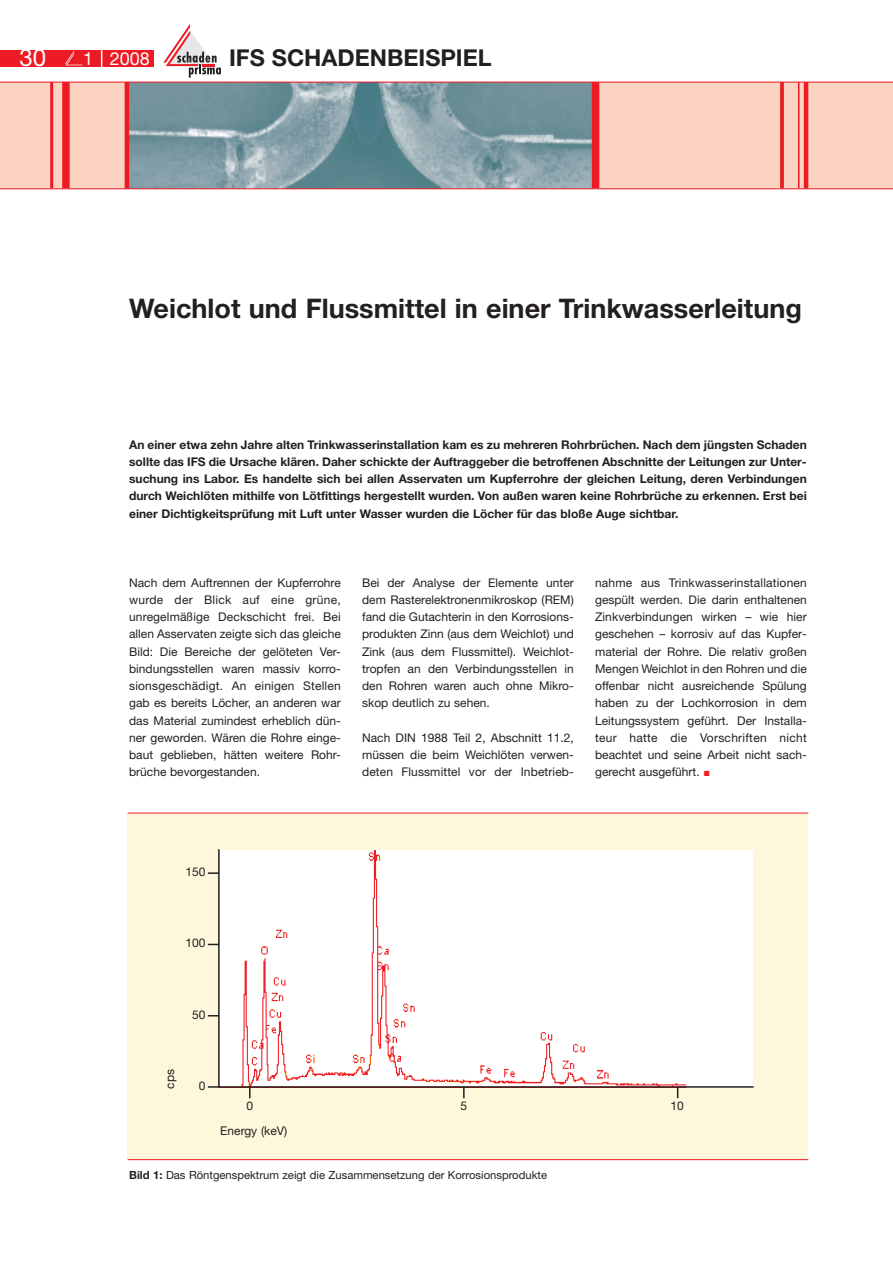
<style>
.page{position:relative;width:893px;height:1263px;background:#fff}
.page>*{position:absolute;margin:0;border:0;box-sizing:border-box;transform-origin:0 0}
.t1{font:700 27px "Helvetica Neue";color:#231f20}
.t2{font:24px "Helvetica Neue";color:#fff}
.t3{font:700 23.25px "Helvetica Neue";color:#231f20}
.t4{font:18px "Helvetica Neue";color:#fff}
.t5{font:12px/17.2px "Helvetica Neue";color:#231f20;text-align:justify}
.t6{font:700 12px/17.2px "Helvetica Neue";color:#231f20;text-align:justify}
.t7{font:11.25px "Helvetica Neue";color:#231f20}
.s1{font-weight:700}
</style>
<div class="page">
<div style="left:0;top:82px;width:892px;height:106px;background:#fcd2c1"></div>
<div style="left:0;top:50px;width:153px;height:16px;background:#ed1c24"></div>
<svg style="left:65px;top:51px;width:17px;height:14px"></svg>
<svg style="left:163px;top:24px;width:58px;height:54px"></svg>
<svg style="left:101px;top:50px;width:1px;height:16px"></svg>
<img style="left:129px;top:83px;width:463px;height:105px">
<hr style="left:50px;top:82px;width:3px;height:106px;background:#ed1c24">
<div style="left:62px;top:82px;width:8px;height:106px;background:#ed1c24"></div>
<div style="left:592px;top:82px;width:7px;height:106px;background:#ed1c24"></div>
<hr style="left:125px;top:82px;width:4px;height:106px;background:#ed1c24">
<div style="left:803px;top:82px;width:5px;height:106px;background:#ed1c24"></div>
<hr style="left:780px;top:82px;width:3px;height:106px;background:#ed1c24">
<hr style="left:798px;top:82px;width:1px;height:106px;background:#ed1c24">
<div style="left:128px;top:813px;width:680px;height:347px;background:#fff7dc"></div>
<div style="left:217px;top:849px;width:537px;height:239px;background:#fff"></div>
<svg style="left:208px;top:872px;width:11px;height:2px"></svg>
<svg style="left:208px;top:1086px;width:11px;height:2px"></svg>
<hr style="left:128px;top:1159px;width:680px;height:1px;background:#ed1c24">
<hr style="left:0;top:188px;width:892px;height:1px;background:#ed1c24">
<hr style="left:0;top:82px;width:892px;height:1px;background:#ed1c24">
<hr style="left:128px;top:813px;width:680px;height:1px;background:#ed1c24">
<h2 class="t2" style="left:20px;top:49px;width:28px">30</h2>
<h3 class="t4" style="left:83px;top:52px;width:68px">1 2008</h3>
<h3 class="t3" style="left:229px;top:50px;width:264px">IFS SCHADENBEISPIEL</h3>
<h1 class="t1" style="left:129px;top:299px;width:674px">Weichlot und Flussmittel in einer Trinkwasserleitung</h1>
<p class="t6" style="left:129px;top:437px;width:679px">An einer etwa zehn Jahre alten Trinkwasserinstallation kam es zu mehreren Rohrbrüchen. Nach dem jüngsten Schaden sollte das IFS die Ursache klären. Daher schickte der Auftraggeber die betroffenen Abschnitte der Leitungen zur Unter&shy;suchung ins Labor. Es handelte sich bei allen Asservaten um Kupferrohre der gleichen Leitung, deren Verbindungen durch Weichlöten mithilfe von Lötfittings hergestellt wurden. Von außen waren keine Rohrbrüche zu erkennen. Erst bei einer Dichtigkeitsprüfung mit Luft unter Wasser wurden die Löcher für das bloße Auge sichtbar.</p>
<p class="t5" style="left:129px;top:575px;width:213px">Nach dem Auftrennen der Kupferrohre wurde der Blick auf eine grüne, unregelmäßige Deckschicht frei. Bei allen Asservaten zeigte sich das gleiche Bild: Die Bereiche der gelöteten Ver&shy;bindungsstellen waren massiv korro&shy;sionsgeschädigt. An einigen Stellen gab es bereits Löcher, an anderen war das Material zumindest erheblich dün&shy;ner geworden. Wären die Rohre einge&shy;baut geblieben, hätten weitere Rohr&shy;brüche bevorgestanden.</p>
<p class="t5" style="left:362px;top:575px;width:213px">Bei der Analyse der Elemente unter dem Rasterelektronenmikroskop (REM) fand die Gutachterin in den Korrosions&shy;produkten Zinn (aus dem Weichlot) und Zink (aus dem Flussmittel). Weichlot&shy;tropfen an den Verbindungsstellen in den Rohren waren auch ohne Mikro&shy;skop deutlich zu sehen.</p>
<p class="t5" style="left:362px;top:730px;width:213px">Nach DIN 1988 Teil 2, Abschnitt 11.2, müssen die beim Weichlöten verwen&shy;deten Flussmittel vor der Inbetrieb-</p>
<p class="t5" style="left:595px;top:575px;width:213px">nahme aus Trinkwasserinstallationen gespült werden. Die darin enthaltenen Zinkverbindungen wirken – wie hier geschehen – korrosiv auf das Kupfer&shy;material der Rohre. Die relativ großen Mengen Weichlot in den Rohren und die offenbar nicht ausreichende Spülung haben zu der Lochkorrosion in dem Leitungssystem geführt. Der Installa&shy;teur hatte die Vorschriften nicht beachtet und seine Arbeit nicht sach&shy;gerecht ausgeführt.</p>
<p class="t5" style="left:186px;top:864px;width:22px">150</p>
<p class="t5" style="left:186px;top:936px;width:22px">100</p>
<p class="t5" style="left:192px;top:1007px;width:15px">50</p>
<p class="t5" style="left:162px;top:1088px;width:21px;rotate:-90deg">cps</p>
<p class="t5" style="left:199px;top:1079px;width:8px">0</p>
<p class="t5" style="left:246px;top:1098px;width:8px">0</p>
<p class="t5" style="left:460px;top:1098px;width:8px">5</p>
<p class="t5" style="left:670px;top:1098px;width:15px">10</p>
<p class="t5" style="left:220px;top:1124px;width:68px">Energy (keV)</p>
<p class="t7" style="left:129px;top:1171px;width:419px"><span class="s1">Bild 1:</span> Das Röntgenspektrum zeigt die Zusammensetzung der Korrosionsprodukte</p>
</div>
